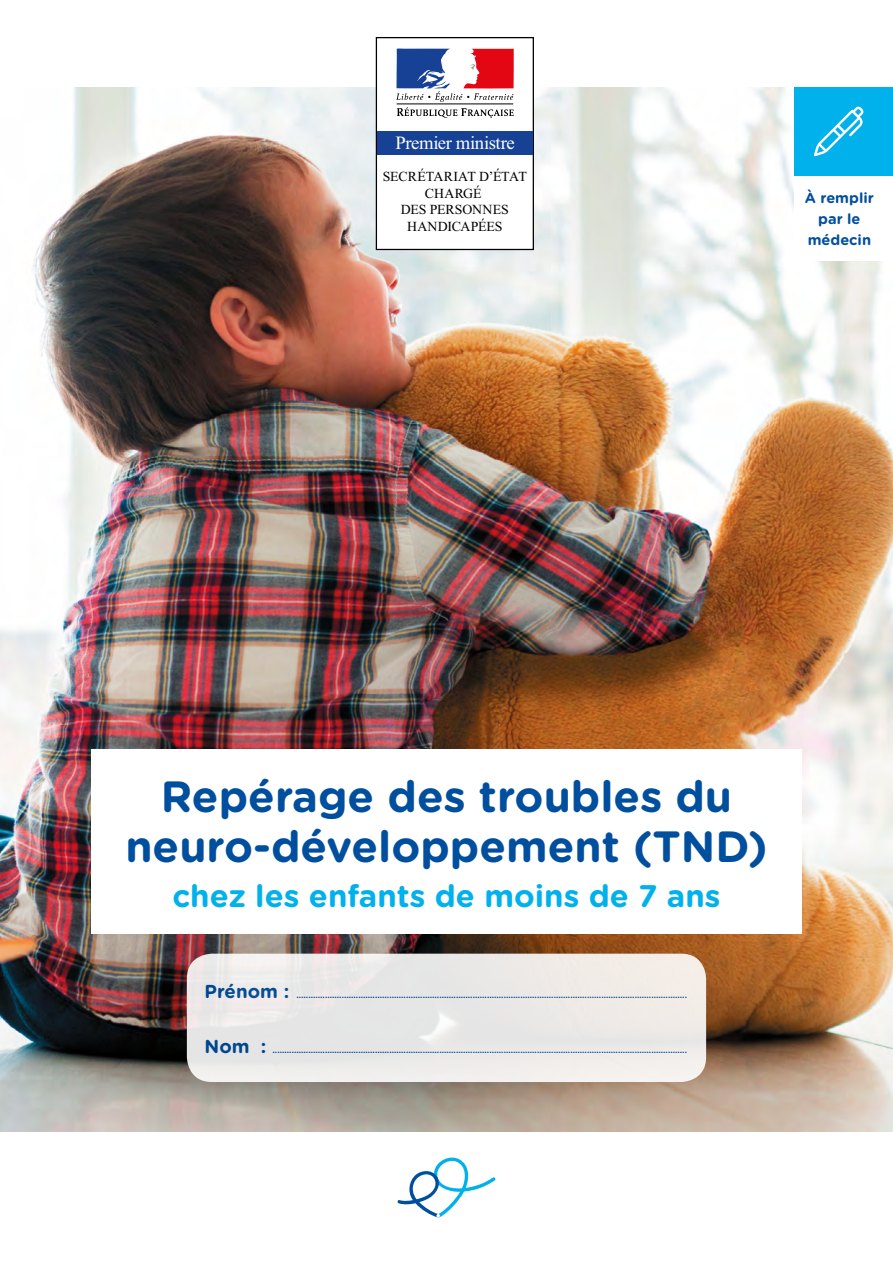
<style>
.page{position:relative;width:893px;height:1263px;background:#fff}
.page>*{position:absolute;margin:0;border:0;box-sizing:border-box;transform-origin:0 0}
.t1{font:700 43.65px/49.5px "Gotham Rounded";color:#004f9f;text-align:center}
.t2{font:700 31.2px "Gotham Rounded";color:#00b1eb}
.t3{font:18.75px "Times New Roman";letter-spacing:-.02em;color:#fff}
.t4{font:700 18.75px "Gotham Rounded";color:#004f9f}
.t5{font:700 14.55px/20.9px "Gotham Rounded";color:#004f9f;text-align:center}
.t6{font:13.8px/16.6px "Times New Roman";letter-spacing:-.01em;color:#000;text-align:center}
.t7{font:700 8.4px "Gotham Rounded";color:#004f9f}
</style>
<div class="page">
<img style="left:0;top:87px;width:893px;height:1045px">
<div style="left:376px;top:38px;width:157px;height:211px;background:#fff"></div>
<div style="left:376px;top:37px;width:158px;height:213px;border:1px solid #000"></div>
<div style="left:377px;top:131px;width:156px;height:24px;background:#164194"></div>
<svg style="left:396px;top:49px;width:118px;height:69px"></svg>
<div style="left:91px;top:750px;width:710px;height:184px;background:#fff"></div>
<svg style="left:397px;top:1157px;width:99px;height:61px"></svg>
<div style="left:187px;top:954px;width:519px;height:128px;background:#ebe9e7;border-radius:25px"></div>
<div style="left:794px;top:176px;width:99px;height:85px;background:#fff"></div>
<div style="left:794px;top:87px;width:99px;height:89px;background:#00b1eb"></div>
<svg style="left:814px;top:107px;width:50px;height:49px"></svg>
<p class="t3" style="left:395px;top:130px;width:121px">Premier ministre</p>
<p class="t6" style="left:383px;top:168px;width:145px">SECRÉTARIAT D’ÉTAT<br>CHARGÉ<br>DES PERSONNES<br>HANDICAPÉES</p>
<p class="t5" style="left:805px;top:187px;width:70px">À remplir par le médecin</p>
<p class="t1" style="left:125px;top:770px;width:644px">Repérage des troubles du neuro-développement (TND)</p>
<p class="t2" style="left:172px;top:873px;width:550px">chez les enfants de moins de 7 ans</p>
<h3 class="t4" style="left:205px;top:977px;width:86px">Prénom :</h3>
<p class="t7" style="left:296px;top:988px;width:392px">....................................................................................................................................................................</p>
<h3 class="t4" style="left:205px;top:1032px;width:63px">Nom :</h3>
<p class="t7" style="left:273px;top:1044px;width:416px">..............................................................................................................................................................................</p>
</div>
